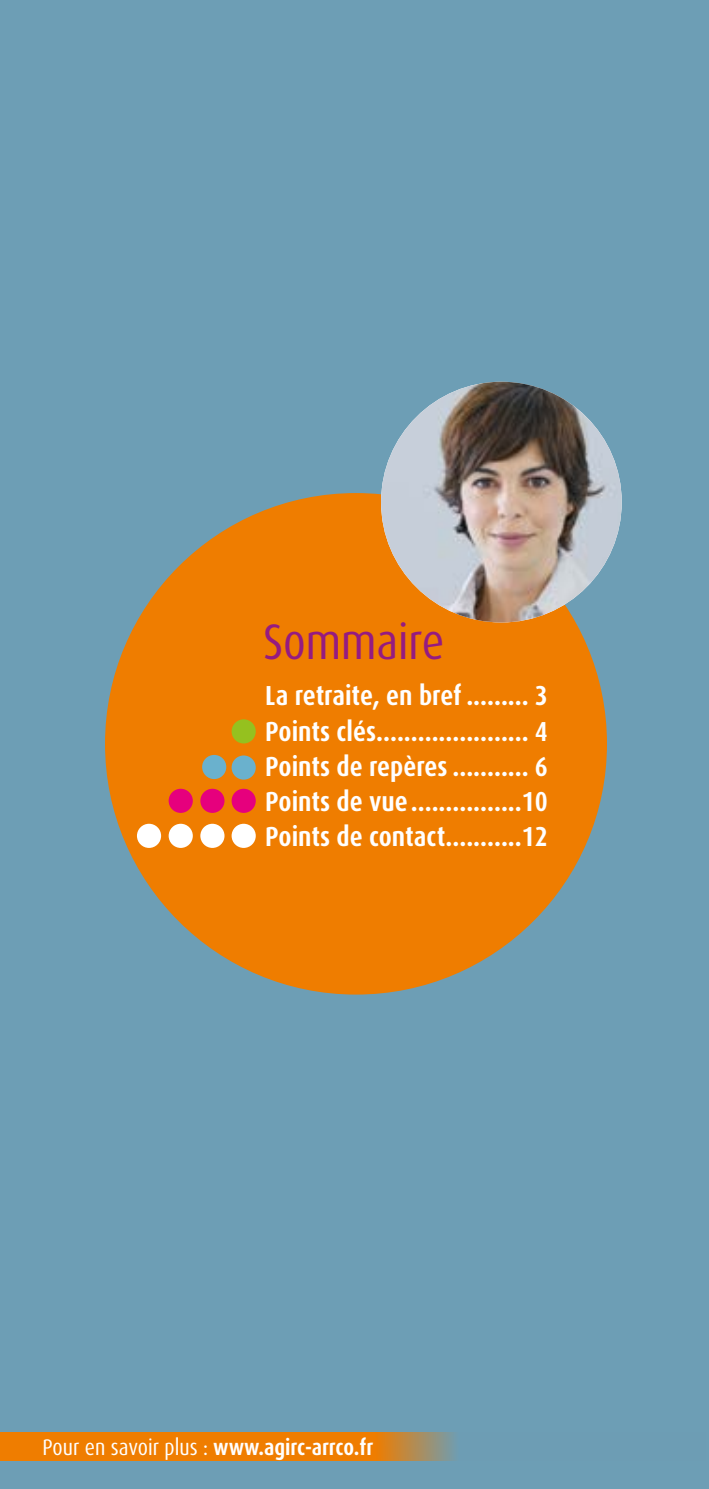
<style>
.page{position:relative;width:709px;height:1489px;background:#fff}
.page>*{position:absolute;margin:0;border:0;box-sizing:border-box;transform-origin:0 0}
.t1{font:condensed 50px "Dax OT";color:#951b81}
.t2{font:700 condensed 27.5px/35px "Dax OT";color:#fff;text-align:justify}
.t3{font:700 condensed 22.5px "Dax OT";color:#fff}
.s1{font-weight:400}
</style>
<div class="page">
<div style="left:0;top:0;width:709px;height:1488px;background:#6d9eb5"></div>
<div style="left:105px;top:493px;width:502px;height:501px;background:#ef7d00;border-radius:50%"></div>
<div style="left:231px;top:719px;width:25px;height:24px;background:#95c11f;border-radius:50%"></div>
<div style="left:231px;top:755px;width:25px;height:24px;background:#6ab1cd;border-radius:50%"></div>
<div style="left:202px;top:755px;width:24px;height:24px;background:#6ab1cd;border-radius:50%"></div>
<div style="left:231px;top:788px;width:25px;height:24px;background:#e6007d;border-radius:50%"></div>
<div style="left:200px;top:788px;width:24px;height:24px;background:#e6007d;border-radius:50%"></div>
<div style="left:169px;top:788px;width:24px;height:24px;background:#e6007d;border-radius:50%"></div>
<div style="left:231px;top:823px;width:25px;height:24px;background:#fff;border-radius:50%"></div>
<div style="left:200px;top:823px;width:24px;height:24px;background:#fff;border-radius:50%"></div>
<div style="left:169px;top:823px;width:24px;height:24px;background:#fff;border-radius:50%"></div>
<div style="left:137px;top:823px;width:24px;height:24px;background:#fff;border-radius:50%"></div>
<svg style="left:0;top:1432px;width:455px;height:28px;background:#e47f0e"></svg>
<img style="left:381px;top:382px;width:240px;height:240px;border-radius:120px">
<h1 class="t1" style="left:263px;top:610px;width:183px">Sommaire</h1>
<p class="t2" style="left:265px;top:678px;width:284px">La retraite, en bref ......... 3<br>Points clés...................... 4<br>Points de repères ........... 6<br>Points de vue................10<br>Points de contact...........12</p>
<p class="t3" style="left:43px;top:1432px;width:332px"><span class="s1">Pour en savoir plus :</span> www.agirc-arrco.fr</p>
</div>
